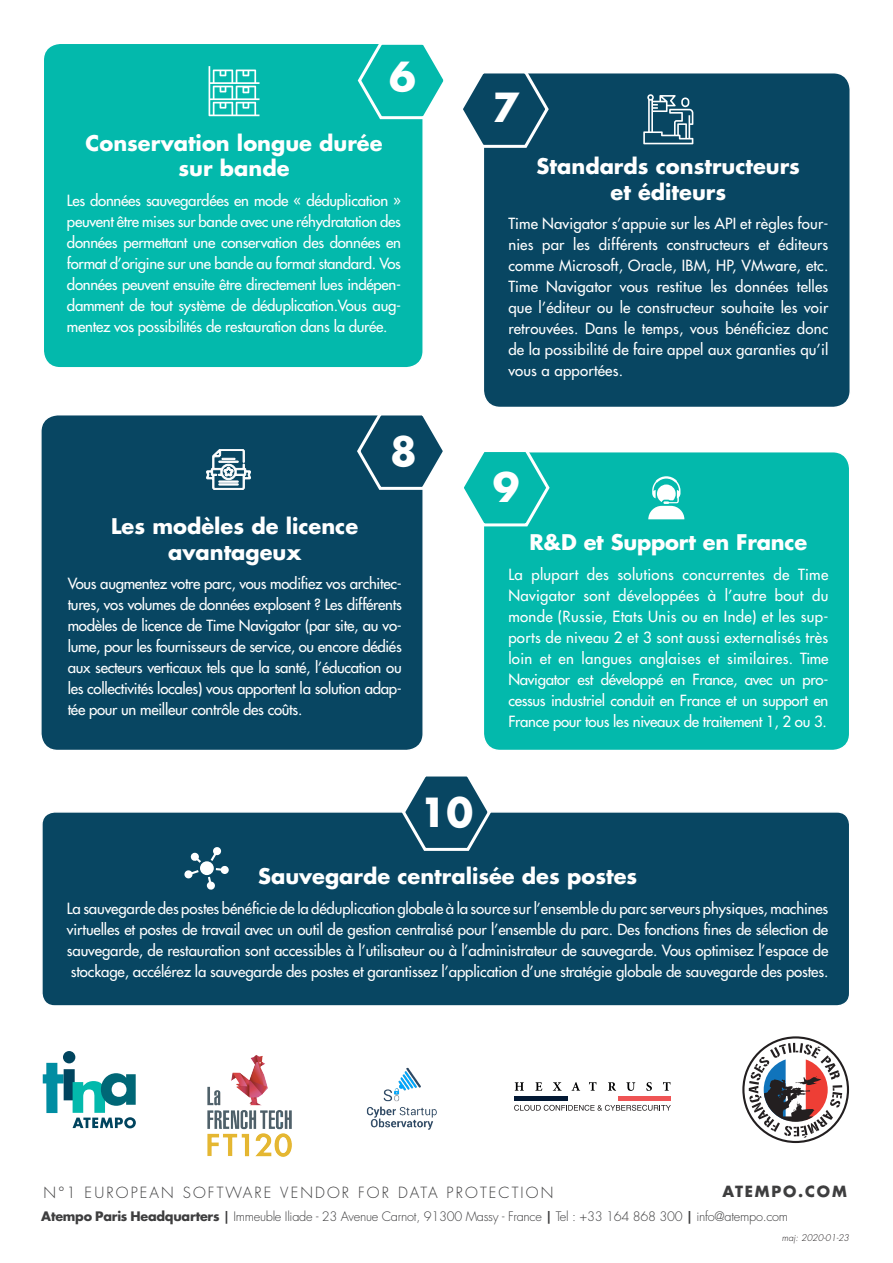
<style>
.page{position:relative;width:893px;height:1263px;background:#fff}
.page>*{position:absolute;margin:0;border:0;box-sizing:border-box;transform-origin:0 0}
.chiffre{font:700 39px "Futura Std";color:#fff}
.titre_avantages{font:700 21px/25.5px "Futura Std";color:#fff;text-align:center}
.texte{font:500 15px/21px "Futura Std";letter-spacing:-.02em;color:#fff;text-align:justify}
.t1{font:300 15px "Futura Std";letter-spacing:.14em;color:#3e3e3f}
.t2{font:700 15px "Futura Std";letter-spacing:.12em;color:#3e3e3f}
.t3{font:300 12.75px "Futura Std";letter-spacing:-.02em;color:#3e3e3f}
.chiffre-2{font:italic 300 9px "Futura Std";color:#231f20}
.s1{font-weight:700}
.s2{font-weight:800}
</style>
<div class="page">
<div style="left:43px;top:43px;width:380px;height:325px;background:#03b9ac;border-radius:17px"></div>
<div style="left:43px;top:43px;width:381px;height:326px;border:2px solid #fff;border-radius:17px"></div>
<div style="left:483px;top:452px;width:367px;height:298px;background:#03b9ac;border-radius:17px"></div>
<div style="left:483px;top:451px;width:367px;height:300px;border:2px solid #fff;border-radius:17px"></div>
<svg style="left:209px;top:66px;width:50px;height:50px"></svg>
<svg style="left:356px;top:43px;width:88px;height:78px"></svg>
<div style="left:483px;top:73px;width:367px;height:334px;background:#084662;border-radius:17px"></div>
<div style="left:483px;top:72px;width:368px;height:336px;border:2px solid #fff;border-radius:17px"></div>
<svg style="left:643px;top:94px;width:50px;height:50px"></svg>
<svg style="left:463px;top:72px;width:87px;height:77px"></svg>
<div style="left:41px;top:415px;width:382px;height:335px;background:#084662;border-radius:17px"></div>
<div style="left:40px;top:414px;width:384px;height:337px;border:2px solid #fff;border-radius:17px"></div>
<svg style="left:206px;top:449px;width:45px;height:41px"></svg>
<svg style="left:648px;top:476px;width:36px;height:43px"></svg>
<svg style="left:355px;top:414px;width:88px;height:77px"></svg>
<svg style="left:464px;top:451px;width:87px;height:77px"></svg>
<div style="left:42px;top:812px;width:808px;height:194px;background:#084662;border-radius:13px"></div>
<div style="left:41px;top:811px;width:809px;height:196px;border:2px solid #fff;border-radius:13px"></div>
<div style="left:200px;top:861px;width:14px;height:14px;background:#fff;border-radius:50%"></div>
<svg style="left:184px;top:870px;width:15px;height:8px"></svg>
<svg style="left:207px;top:847px;width:22px;height:43px"></svg>
<svg style="left:190px;top:852px;width:11px;height:11px"></svg>
<svg style="left:400px;top:776px;width:93px;height:75px"></svg>
<div style="left:742px;top:1036px;width:107px;height:107px;border:2px solid #231f20;border-radius:50%"></div>
<svg style="left:749px;top:1043px;width:93px;height:95px"></svg>
<svg style="left:43px;top:1051px;width:93px;height:77px"></svg>
<svg style="left:515px;top:1082px;width:9px;height:9px"></svg>
<svg style="left:535px;top:1082px;width:7px;height:9px"></svg>
<svg style="left:553px;top:1082px;width:9px;height:9px"></svg>
<svg style="left:571px;top:1082px;width:9px;height:9px"></svg>
<svg style="left:589px;top:1082px;width:7px;height:9px"></svg>
<svg style="left:608px;top:1082px;width:8px;height:9px"></svg>
<svg style="left:626px;top:1082px;width:9px;height:9px"></svg>
<svg style="left:646px;top:1082px;width:6px;height:9px"></svg>
<svg style="left:663px;top:1082px;width:7px;height:9px"></svg>
<hr style="left:515px;top:1097px;width:53px;height:4px;background:#021833">
<hr style="left:617px;top:1097px;width:54px;height:4px;background:#ef5455">
<svg style="left:514px;top:1105px;width:157px;height:6px"></svg>
<img style="left:366px;top:1067px;width:71px;height:63px">
<img style="left:207px;top:1055px;width:85px;height:102px">
<p class="chiffre" style="left:389px;top:51px;width:28px">6</p>
<p class="titre_avantages" style="left:86px;top:130px;width:298px">Conservation longue durée sur bande</p>
<p class="texte" style="left:67px;top:190px;width:336px">Les données sauvegardées en mode « déduplication » peuvent être mises sur bande avec une réhydratation des données permettant une conservation des données en format d’origine sur une bande au format standard. Vos données peuvent ensuite être directement lues indépen&shy;damment de tout système de déduplication.Vous aug&shy;mentez vos possibilités de restauration dans la durée.</p>
<p class="chiffre" style="left:390px;top:425px;width:28px">8</p>
<p class="titre_avantages" style="left:111px;top:513px;width:248px">Les modèles de licence avantageux</p>
<p class="texte" style="left:68px;top:573px;width:336px">Vous augmentez votre parc, vous modifiez vos architec&shy;tures, vos volumes de données explosent ? Les différents modèles de licence de Time Navigator (par site, au vo&shy;lume, pour les fournisseurs de service, ou encore dédiés aux secteurs verticaux tels que la santé, l’éducation ou les collectivités locales) vous apportent la solution adap&shy;tée pour un meilleur contrôle des coûts.</p>
<p class="chiffre" style="left:485px;top:55px;width:28px">1</p>
<p class="chiffre" style="left:493px;top:82px;width:28px">7</p>
<p class="titre_avantages" style="left:537px;top:153px;width:265px">Standards constructeurs et éditeurs</p>
<p class="texte" style="left:508px;top:213px;width:322px">Time Navigator s’appuie sur les API et règles four&shy;nies par les différents constructeurs et éditeurs comme Microsoft, Oracle, IBM, HP, VMware, etc.<br>Time Navigator vous restitue les données telles que l’éditeur ou le constructeur souhaite les voir retrouvées. Dans le temps, vous bénéficiez donc de la possibilité de faire appel aux garanties qu’il vous a apportées.</p>
<p class="chiffre" style="left:493px;top:461px;width:28px">9</p>
<p class="titre_avantages" style="left:529px;top:529px;width:279px">R&amp;D et Support en France</p>
<p class="texte" style="left:508px;top:564px;width:321px">La plupart des solutions concurrentes de Time Navigator sont développées à l’autre bout du monde (Russie, Etats Unis ou en Inde) et les sup&shy;ports de niveau 2 et 3 sont aussi externalisés très loin et en langues anglaises et similaires. Time Navigator est développé en France, avec un pro&shy;cessus industriel conduit en France et un support en France pour tous les niveaux de traitement 1, 2 ou 3.</p>
<p class="chiffre" style="left:420px;top:786px;width:55px">10</p>
<p class="titre_avantages" style="left:258px;top:863px;width:381px">Sauvegarde centralisée des postes</p>
<p class="texte" style="left:67px;top:898px;width:763px">La sauvegarde des postes bénéficie de la déduplication globale à la source sur l’ensemble du parc serveurs physiques, machines virtuelles et postes de travail avec un outil de gestion centralisé pour l’ensemble du parc. Des fonctions fines de sélection de sauvegarde, de restauration sont accessibles à l’utilisateur ou à l’administrateur de sauvegarde. Vous optimisez l’espace de stockage, accélérez la sauvegarde des postes et garantissez l’application d’une stratégie globale de sauvegarde des postes.</p>
<p class="t1" style="left:44px;top:1184px;width:511px">N°1 EUROPEAN SOFTWARE VENDOR FOR DATA PROTECTION</p>
<p class="t2" style="left:722px;top:1181px;width:126px">ATEMPO.COM</p>
<p class="chiffre-2" style="left:782px;top:1232px;width:69px">maj: 2020-01-23</p>
<p class="t3" style="left:41px;top:1208px;width:748px"><span class="s1">Atempo Paris Headquarters</span> <span class="s2">|</span> Immeuble Iliade - 23 Avenue Carnot, 91300 Massy - France <span class="s2">|</span> Tel : +33 164 868 300 <span class="s2">|</span> info@atempo.com</p>
</div>
